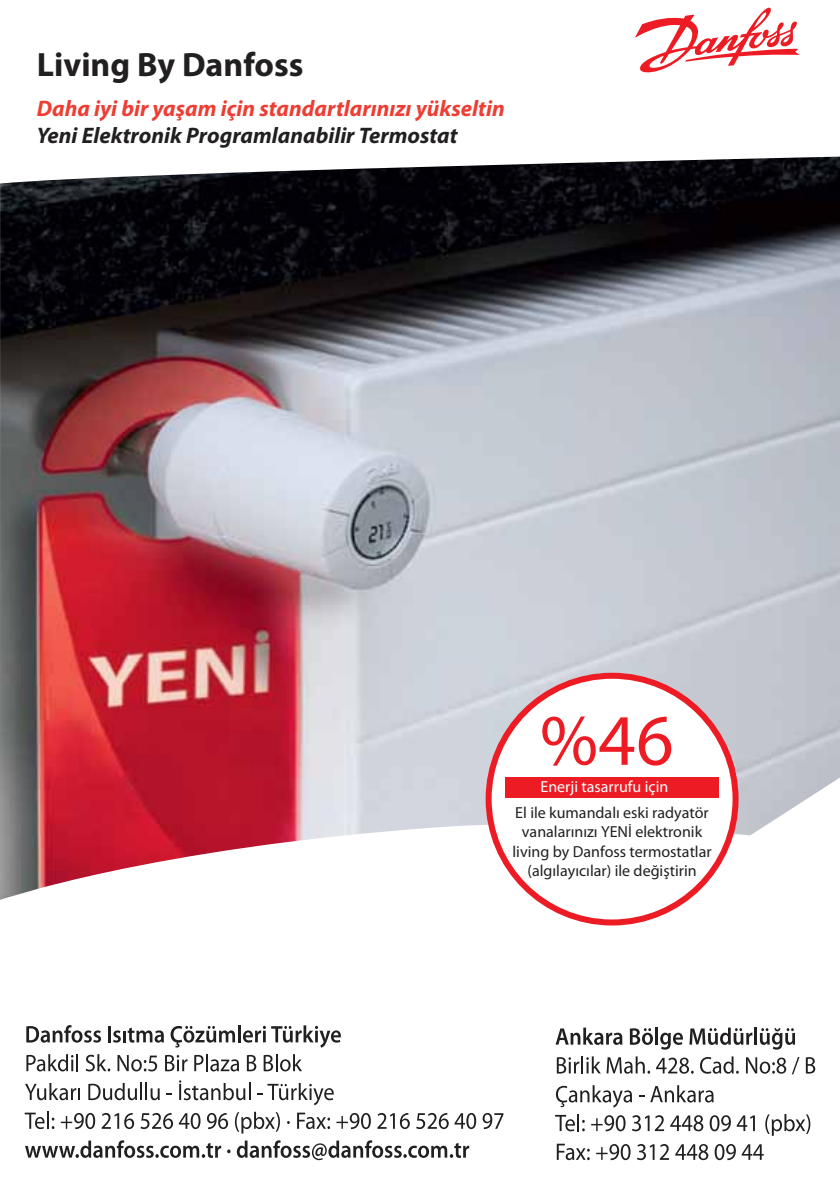
<style>
.page{position:relative;width:840px;height:1191px;background:#fff}
.page>*{position:absolute;margin:0;border:0;box-sizing:border-box;transform-origin:0 0}
.t1{font:73px "Myriad Pro";color:#ed1c24}
.t2{font:700 33.8px "Myriad Pro";color:#221f20}
.t3{font:italic 700 22.6px "Myriad Pro";color:#ee3d33}
.t4{font:italic 700 22.6px "Myriad Pro";color:#221f20}
.t5{font:16px/19.2px "Myriad Pro";color:#221f20;text-align:center}
.t6{font:16px "Myriad Pro";color:#fff}
</style>
<div class="page">
<img style="left:0;top:157px;width:839px;height:743px">
<div style="left:488px;top:675px;width:247px;height:247px;background:#fff;border-radius:50%"></div>
<div style="left:485px;top:672px;width:253px;height:253px;border:6px solid #ed1c24;border-radius:50%"></div>
<svg style="left:635px;top:7px;width:164px;height:66px"></svg>
<svg style="left:26px;top:1025px;width:75px;height:17px"></svg>
<hr style="left:108px;top:1026px;width:3px;height:16px;background:#221f20">
<svg style="left:113px;top:1027px;width:51px;height:15px"></svg>
<svg style="left:170px;top:1025px;width:171px;height:22px"></svg>
<svg style="left:26px;top:1054px;width:52px;height:17px"></svg>
<svg style="left:86px;top:1054px;width:24px;height:17px"></svg>
<svg style="left:117px;top:1055px;width:40px;height:16px"></svg>
<svg style="left:165px;top:1055px;width:22px;height:16px"></svg>
<svg style="left:194px;top:1054px;width:45px;height:17px"></svg>
<svg style="left:247px;top:1055px;width:9px;height:16px"></svg>
<svg style="left:263px;top:1054px;width:39px;height:17px"></svg>
<svg style="left:25px;top:1083px;width:55px;height:17px"></svg>
<svg style="left:88px;top:1083px;width:72px;height:17px"></svg>
<svg style="left:179px;top:1080px;width:71px;height:20px"></svg>
<svg style="left:257px;top:1083px;width:76px;height:22px"></svg>
<svg style="left:25px;top:1111px;width:29px;height:18px"></svg>
<svg style="left:61px;top:1113px;width:34px;height:16px"></svg>
<svg style="left:102px;top:1113px;width:32px;height:16px"></svg>
<svg style="left:140px;top:1113px;width:33px;height:16px"></svg>
<svg style="left:179px;top:1113px;width:21px;height:16px"></svg>
<svg style="left:207px;top:1113px;width:21px;height:16px"></svg>
<svg style="left:235px;top:1111px;width:45px;height:22px"></svg>
<svg style="left:297px;top:1112px;width:33px;height:17px"></svg>
<svg style="left:336px;top:1113px;width:34px;height:16px"></svg>
<svg style="left:377px;top:1113px;width:32px;height:16px"></svg>
<svg style="left:416px;top:1113px;width:32px;height:16px"></svg>
<svg style="left:454px;top:1113px;width:22px;height:16px"></svg>
<svg style="left:482px;top:1113px;width:21px;height:16px"></svg>
<svg style="left:25px;top:1140px;width:196px;height:17px"></svg>
<svg style="left:237px;top:1140px;width:232px;height:20px"></svg>
<svg style="left:555px;top:1027px;width:67px;height:18px"></svg>
<svg style="left:629px;top:1028px;width:23px;height:17px"></svg>
<hr style="left:654px;top:1027px;width:3px;height:17px;background:#221f20">
<svg style="left:660px;top:1032px;width:22px;height:17px"></svg>
<svg style="left:689px;top:1027px;width:63px;height:18px"></svg>
<hr style="left:753px;top:1027px;width:3px;height:17px;background:#221f20">
<svg style="left:759px;top:1028px;width:35px;height:21px"></svg>
<svg style="left:556px;top:1056px;width:44px;height:17px"></svg>
<svg style="left:606px;top:1056px;width:43px;height:17px"></svg>
<svg style="left:656px;top:1057px;width:37px;height:16px"></svg>
<svg style="left:700px;top:1056px;width:38px;height:17px"></svg>
<svg style="left:746px;top:1057px;width:39px;height:16px"></svg>
<svg style="left:792px;top:1057px;width:7px;height:17px"></svg>
<svg style="left:805px;top:1057px;width:9px;height:16px"></svg>
<svg style="left:555px;top:1085px;width:76px;height:22px"></svg>
<svg style="left:650px;top:1085px;width:63px;height:17px"></svg>
<svg style="left:555px;top:1114px;width:29px;height:17px"></svg>
<svg style="left:591px;top:1115px;width:34px;height:16px"></svg>
<svg style="left:632px;top:1115px;width:31px;height:16px"></svg>
<svg style="left:670px;top:1115px;width:33px;height:16px"></svg>
<svg style="left:709px;top:1115px;width:21px;height:16px"></svg>
<svg style="left:736px;top:1115px;width:18px;height:16px"></svg>
<svg style="left:765px;top:1114px;width:44px;height:21px"></svg>
<svg style="left:556px;top:1143px;width:33px;height:17px"></svg>
<svg style="left:596px;top:1144px;width:34px;height:16px"></svg>
<svg style="left:637px;top:1144px;width:31px;height:16px"></svg>
<svg style="left:675px;top:1144px;width:33px;height:16px"></svg>
<svg style="left:714px;top:1144px;width:21px;height:16px"></svg>
<svg style="left:741px;top:1144px;width:22px;height:15px"></svg>
<div style="left:505px;top:777px;width:213px;height:20px;background:#ed1c24"></div>
<h2 class="t2" style="left:37px;top:43px;width:268px">Living By Danfoss</h2>
<h3 class="t3" style="left:37px;top:94px;width:469px">Daha iyi bir yaşam için standartlarınızı yükseltin</h3>
<h3 class="t4" style="left:37px;top:121px;width:422px">Yeni Elektronik Programlanabilir Termostat</h3>
<h1 class="t1" style="left:540px;top:695px;width:135px">%46</h1>
<p class="t6" style="left:540px;top:777px;width:129px">Enerji tasarrufu için</p>
<p class="t5" style="left:512px;top:803px;width:201px">El ile kumandalı eski radyatör vanalarınızı YENİ elektronik living by Danfoss termostatlar (algılayıcılar) ile değiştirin</p>
</div>
